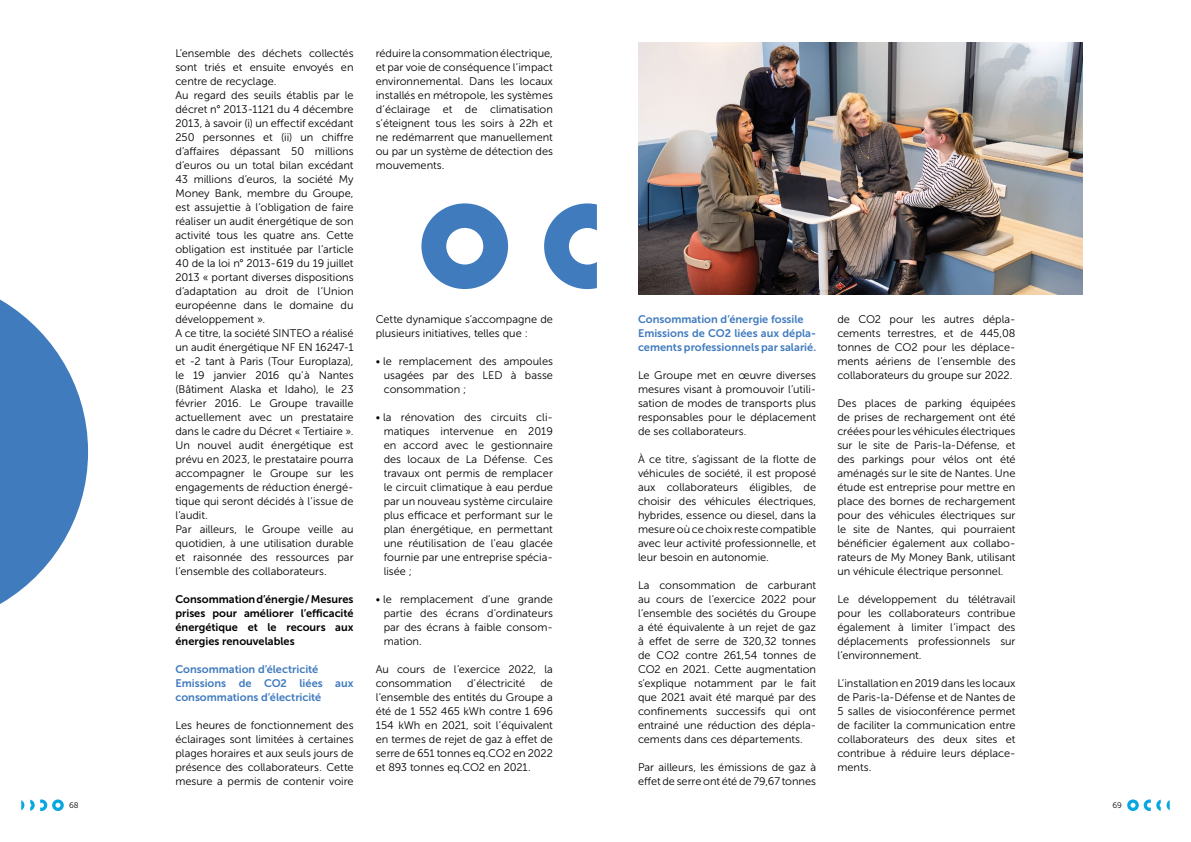
<style>
.page{position:relative;width:1191px;height:842px;background:#fff}
.page>*{position:absolute;margin:0;border:0;box-sizing:border-box;transform-origin:0 0}
.t1{font:11px/14px "Museo Sans 300";color:#000;text-align:justify}
.t2{font:11px/14px "Museo Sans 700";color:#407bbe}
.t3{font:11px/14px "Museo Sans 700";color:#000;text-align:justify}
.t4{font:8px "Museo Sans 300";color:#000}
</style>
<div class="page">
<svg style="left:21px;top:800px;width:3px;height:10px"></svg>
<svg style="left:30px;top:799px;width:34px;height:12px"></svg>
<svg style="left:1156px;top:800px;width:4px;height:11px"></svg>
<svg style="left:1166px;top:800px;width:3px;height:10px"></svg>
<svg style="left:1127px;top:799px;width:23px;height:12px"></svg>
<svg style="left:421px;top:203px;width:87px;height:86px"></svg>
<svg style="left:544px;top:203px;width:53px;height:86px"></svg>
<svg style="left:0;top:299px;width:88px;height:305px"></svg>
<img style="left:638px;top:43px;width:444px;height:252px">
<p class="t1" style="left:175px;top:46px;width:180px;text-align:left">L’ensemble des déchets collectés sont triés et ensuite envoyés en centre de recyclage.<br>Au regard des seuils établis par le décret n° 2013-1121 du 4 décembre<br>2013, à savoir (i) un effectif excédant<br>250 personnes et (ii) un chiffre d’affaires dépassant 50 millions d’euros ou un total bilan excédant<br>43 millions d’euros, la société My<br>Money Bank, membre du Groupe, est assujettie à l’obligation de faire réaliser un audit énergétique de son activité tous les quatre ans. Cette obligation est instituée par l’article<br>40 de la loi n° 2013-619 du 19 juillet<br>2013 « portant diverses dispositions d’adaptation au droit de l’Union européenne dans le domaine du développement ».<br>A ce titre, la société SINTEO a réalisé un audit énergétique NF EN 16247-1 et -2 tant à Paris (Tour Europlaza), le 19 janvier 2016 qu’à Nantes (Bâtiment Alaska et Idaho), le 23 février 2016. Le Groupe travaille actuellement avec un prestataire dans le cadre du Décret « Tertiaire ».<br>Un nouvel audit énergétique est prévu en 2023, le prestataire pourra accompagner le Groupe sur les engagements de réduction énergé&shy;tique qui seront décidés à l’issue de l’audit.<br>Par ailleurs, le Groupe veille au quotidien, à une utilisation durable et raisonnée des ressources par l’ensemble des collaborateurs.</p>
<p class="t3" style="left:175px;top:592px;width:180px">Consommation d’énergie / Mesures prises pour améliorer l’efficacité énergétique et le recours aux énergies renouvelables</p>
<p class="t2" style="left:175px;top:662px;width:180px">Consommation d’électricité<br>Emissions de CO2 liées aux consommations d’électricité</p>
<p class="t1" style="left:175px;top:718px;width:180px">Les heures de fonctionnement des éclairages sont limitées à certaines plages horaires et aux seuls jours de présence des collaborateurs. Cette mesure a permis de contenir voire</p>
<p class="t1" style="left:376px;top:46px;width:179px">réduire la consommation électrique, et par voie de conséquence l’impact environnemental. Dans les locaux installés en métropole, les systèmes d’éclairage et de climatisation s’éteignent tous les soirs à 22h et ne redémarrent que manuellement ou par un système de détection des mouvements.</p>
<p class="t1" style="left:376px;top:312px;width:179px">Cette dynamique s’accompagne de plusieurs initiatives, telles que :</p>
<p class="t1" style="left:384px;top:354px;width:171px;text-indent:-8px">• le remplacement des ampoules usagées par des LED à basse consommation ;</p>
<p class="t1" style="left:384px;top:410px;width:171px;text-indent:-8px">• la rénovation des circuits cli&shy;matiques intervenue en 2019 en accord avec le gestionnaire des locaux de La Défense. Ces travaux ont permis de remplacer le circuit climatique à eau perdue par un nouveau système circulaire plus efficace et performant sur le plan énergétique, en permettant une réutilisation de l’eau glacée fournie par une entreprise spécia&shy;lisée ;</p>
<p class="t1" style="left:384px;top:592px;width:171px;text-indent:-8px">• le remplacement d’une grande partie des écrans d’ordinateurs par des écrans à faible consom&shy;mation.</p>
<p class="t1" style="left:376px;top:662px;width:179px">Au cours de l’exercice 2022, la consommation</p>
<p class="t1" style="left:467px;top:676px;width:60px">d’électricité</p>
<p class="t1" style="left:376px;top:676px;width:179px;text-indent:165px">de l’ensemble des entités du Groupe a été de 1 552 465 kWh contre 1 696<br>154 kWh en 2021, soit l’équivalent en termes de rejet de gaz à effet de serre de 651 tonnes eq.CO2 en 2022 et 893 tonnes eq.CO2 en 2021.</p>
<p class="t2" style="left:638px;top:312px;width:180px">Consommation d’énergie fossile<br>Emissions de CO2 liées aux dépla&shy;cements professionnels par salarié.</p>
<p class="t1" style="left:638px;top:368px;width:180px">Le Groupe met en œuvre diverses mesures visant à promouvoir l’utili&shy;sation de modes de transports plus responsables pour le déplacement de ses collaborateurs.</p>
<p class="t1" style="left:638px;top:452px;width:180px">À ce titre, s’agissant de la flotte de véhicules de société, il est proposé aux collaborateurs éligibles, de choisir des véhicules électriques, hybrides, essence ou diesel, dans la mesure où ce choix reste compatible avec leur activité professionnelle, et leur besoin en autonomie.</p>
<p class="t1" style="left:638px;top:578px;width:180px">La consommation de carburant au cours de l’exercice 2022 pour l’ensemble des sociétés du Groupe a été équivalente à un rejet de gaz à effet de serre de 320,32 tonnes de CO2 contre 261,54 tonnes de CO2 en 2021. Cette augmentation s’explique notamment par le fait que 2021 avait été marqué par des confinements successifs qui ont entrainé une réduction des dépla&shy;cements dans ces départements.</p>
<p class="t1" style="left:638px;top:760px;width:180px">Par ailleurs, les émissions de gaz à effet de serre ont été de 79,67 tonnes</p>
<p class="t1" style="left:837px;top:312px;width:180px">de CO2 pour les autres dépla&shy;cements terrestres, et de 445,08 tonnes de CO2 pour les déplace&shy;ments aériens de l’ensemble des collaborateurs du groupe sur 2022.</p>
<p class="t1" style="left:837px;top:396px;width:180px">Des places de parking équipées de prises de rechargement ont été créées pour les véhicules électriques sur le site de Paris-la-Défense, et des parkings pour vélos ont été aménagés sur le site de Nantes. Une étude est entreprise pour mettre en place des bornes de rechargement pour des véhicules électriques sur le site de Nantes, qui pourraient bénéficier également aux collabo&shy;rateurs de My Money Bank, utilisant un véhicule électrique personnel.</p>
<p class="t1" style="left:837px;top:592px;width:180px">Le développement du télétravail pour les collaborateurs contribue également à limiter l’impact des déplacements professionnels sur l’environnement.</p>
<p class="t1" style="left:837px;top:676px;width:180px">L’installation en 2019 dans les locaux de Paris-la-Défense et de Nantes de 5 salles de visioconférence permet de faciliter la communication entre collaborateurs des deux sites et contribue à réduire leurs déplace&shy;ments.</p>
<p class="t4" style="left:69px;top:801px;width:11px">68</p>
<p class="t4" style="left:1112px;top:801px;width:11px">69</p>
</div>
